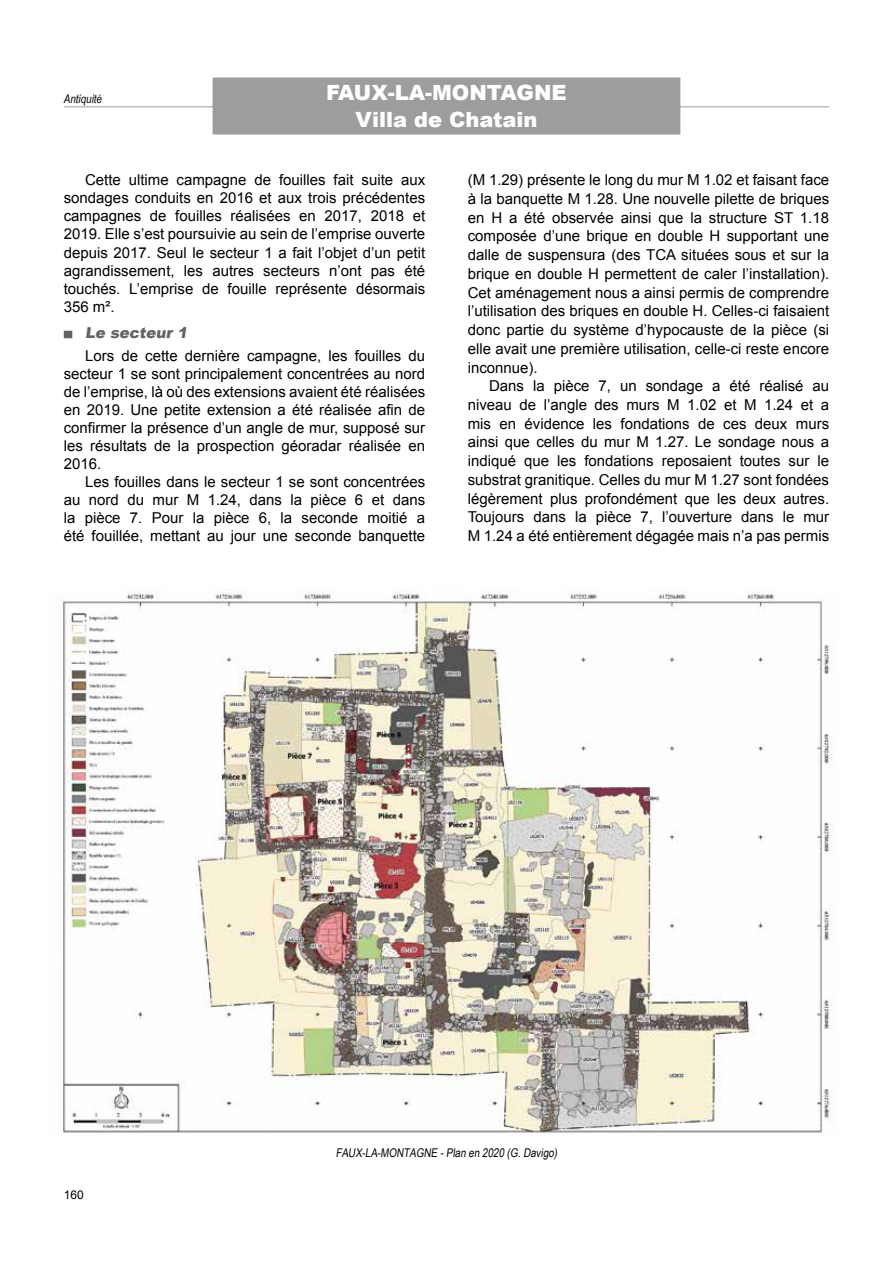
<style>
.page{position:relative;width:893px;height:1263px;background:#fff}
.page>*{position:absolute;margin:0;border:0;box-sizing:border-box;transform-origin:0 0}
.t1{font:900 21px/27px "Arial";color:#fff;text-align:center}
.t2{font:15px/18.8px "Arial";color:#000;text-align:justify}
.t3{font:900 15px "Arial";color:#646363}
.t4{font:12px "Arial Narrow";color:#000}
.t5{font:italic 12px "Arial Narrow";color:#000}
.t6{font:12px "Arial";color:#000}
</style>
<div class="page">
<div style="left:213px;top:78px;width:467px;height:30px;background:#9d9d9c"></div>
<hr style="left:64px;top:106px;width:765px;height:1px;background:#9d9d9c">
<div style="left:213px;top:105px;width:467px;height:30px;background:#9d9d9c"></div>
<div style="left:64px;top:331px;width:8px;height:7px;background:#646363"></div>
<img style="left:60px;top:589px;width:775px;height:544px">
<p class="t5" style="left:64px;top:90px;width:40px">Antiquité</p>
<h1 class="t1" style="left:326px;top:78px;width:242px">FAUX-LA-MONTAGNE<br>Villa de Chatain</h1>
<p class="t2" style="left:64px;top:171px;width:363px;line-height:18px;text-indent:21px">Cette ultime campagne de fouilles fait suite aux sondages conduits en 2016 et aux trois précédentes campagnes de fouilles réalisées en 2017, 2018 et 2019. Elle s’est poursuivie au sein de l’emprise ouverte depuis 2017. Seul le secteur 1 a fait l’objet d’un petit agrandissement, les autres secteurs n’ont pas été touchés. L’emprise de fouille représente désormais 356 m².</p>
<p class="t3" style="left:85px;top:322px;width:107px">Le secteur 1</p>
<p class="t2" style="left:64px;top:346px;width:363px;line-height:18px;text-indent:21px">Lors de cette dernière campagne, les fouilles du secteur 1 se sont principalement concentrées au nord de l’emprise, là où des extensions avaient été réalisées en 2019. Une petite extension a été réalisée afin de confirmer la présence d’un angle de mur, supposé sur les résultats de la prospection géoradar réalisée en 2016.</p>
<p class="t2" style="left:64px;top:473px;width:363px;line-height:18px;text-indent:21px">Les fouilles dans le secteur 1 se sont concentrées au nord du mur M 1.24, dans la pièce 6 et dans la pièce 7. Pour la pièce 6, la seconde moitié a été fouillée, mettant au jour une seconde banquette</p>
<p class="t2" style="left:468px;top:171px;width:363px">(M 1.29) présente le long du mur M 1.02 et faisant face à la banquette M 1.28. Une nouvelle pilette de briques en H a été observée ainsi que la structure ST 1.18 composée d’une brique en double H supportant une dalle de suspensura (des TCA situées sous et sur la brique en double H permettent de caler l’installation).<br>Cet aménagement nous a ainsi permis de comprendre l’utilisation des briques en double H. Celles-ci faisaient donc partie du système d’hypocauste de la pièce (si elle avait une première utilisation, celle-ci reste encore inconnue).</p>
<p class="t2" style="left:468px;top:377px;width:363px;text-indent:21px">Dans la pièce 7, un sondage a été réalisé au niveau de l’angle des murs M 1.02 et M 1.24 et a mis en évidence les fondations de ces deux murs ainsi que celles du mur M 1.27. Le sondage nous a indiqué que les fondations reposaient toutes sur le substrat granitique. Celles du mur M 1.27 sont fondées légèrement plus profondément que les deux autres.<br>Toujours dans la pièce 7, l’ouverture dans le mur M 1.24 a été entièrement dégagée mais n’a pas permis</p>
<p class="t6" style="left:64px;top:1187px;width:22px">160</p>
<p class="t4" style="left:336px;top:1144px;width:225px">FAUX-LA-MONTAGNE -Plan en 2020 (G.Davigo)</p>
</div>
